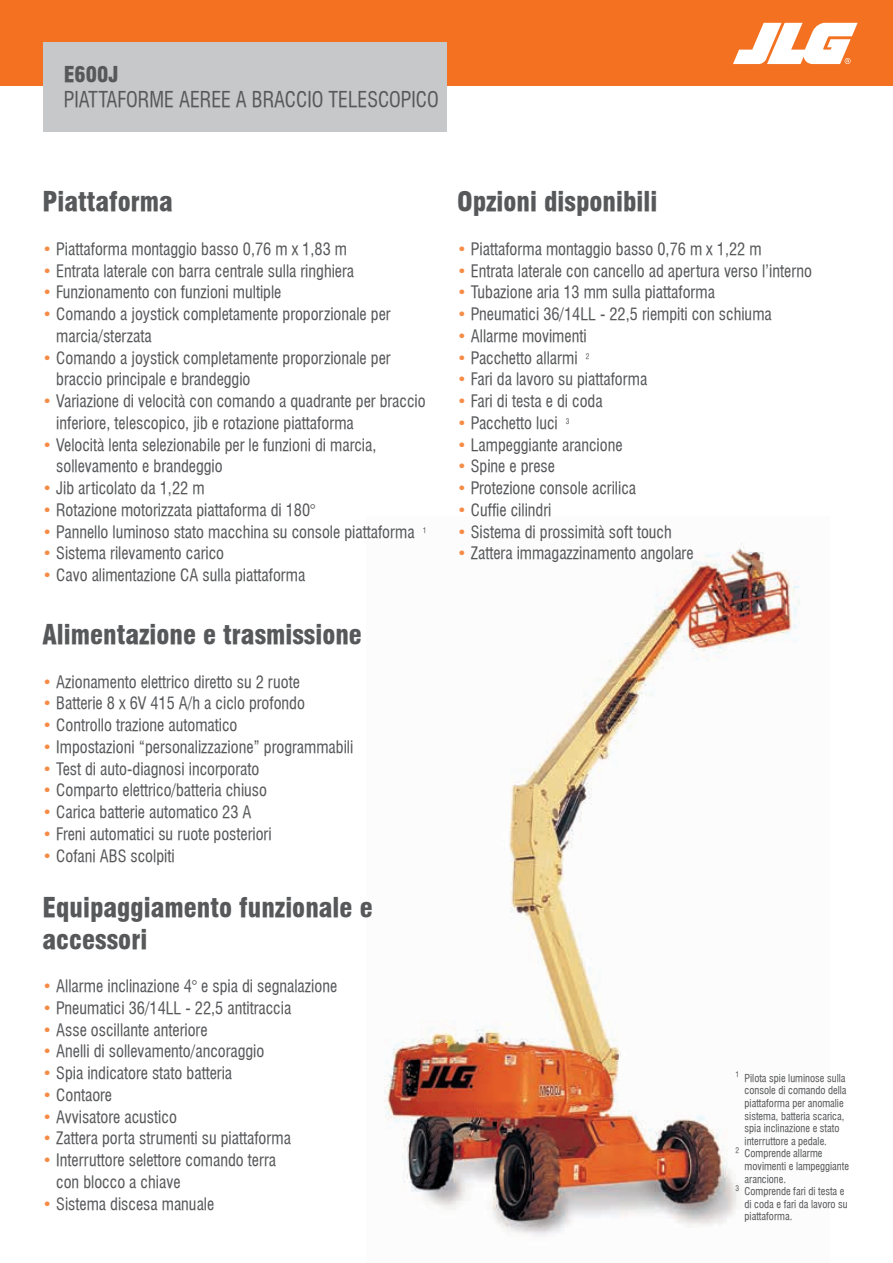
<style>
.page{position:relative;width:893px;height:1263px;background:#fff}
.page>*{position:absolute;margin:0;border:0;box-sizing:border-box;transform-origin:0 0}
.t1{font:26.25px/31.5px "Swiss 721 Black Condensed BT";color:#57585a}
.t2{font:21px "Swiss 721 Condensed BT";color:#57585a;scale:.95 1}
.t3{font:21px "Swiss 721 Black Condensed BT";color:#57585a}
.t4{font:16.5px/21.8px "Swiss 721 Condensed BT";color:#57585a}
.t5{font:10.5px "Swiss 721 Condensed BT";color:#57585a}
.s1{color:#f68b45}
</style>
<div class="page">
<div style="left:0;top:0;width:893px;height:85px;background:#f37121"></div>
<div style="left:43px;top:43px;width:403px;height:89px;background:#c7c8ca"></div>
<svg style="left:733px;top:23px;width:125px;height:41px"></svg>
<img style="left:384px;top:543px;width:416px;height:693px">
<p class="t3" style="left:64px;top:62px;width:56px">E600J</p>
<p class="t2" style="left:64px;top:87px;width:396px">PIATTAFORME AEREE A BRACCIO TELESCOPICO</p>
<h1 class="t1" style="left:43px;top:186px;width:132px">Piattaforma</h1>
<p class="t4" style="left:43px;top:238px;width:306px"><span class="s1">•</span> Piattaforma montaggio basso 0,76 m x 1,83 m</p>
<p class="t4" style="left:43px;top:260px;width:313px"><span class="s1">•</span> Entrata laterale con barra centrale sulla ringhiera</p>
<p class="t4" style="left:43px;top:281px;width:240px"><span class="s1">•</span> Funzionamento con funzioni multiple</p>
<p class="t4" style="left:56px;top:303px;width:336px;text-indent:-14px"><span class="s1">•</span> Comando a joystick completamente proporzionale per marcia/sterzata</p>
<p class="t4" style="left:56px;top:347px;width:336px;text-indent:-14px"><span class="s1">•</span> Comando a joystick completamente proporzionale per braccio principale e brandeggio</p>
<p class="t4" style="left:56px;top:390px;width:371px;text-indent:-14px"><span class="s1">•</span> Variazione di velocità con comando a quadrante per braccio inferiore, telescopico, jib e rotazione piattaforma</p>
<p class="t4" style="left:56px;top:434px;width:322px;text-indent:-14px"><span class="s1">•</span> Velocità lenta selezionabile per le funzioni di marcia, sollevamento e brandeggio</p>
<p class="t4" style="left:43px;top:477px;width:163px"><span class="s1">•</span> Jib articolato da 1,22 m</p>
<p class="t4" style="left:43px;top:499px;width:275px"><span class="s1">•</span> Rotazione motorizzata piattaforma di 180°</p>
<p class="t4" style="left:43px;top:521px;width:385px"><span class="s1">•</span> Pannello luminoso stato macchina su console piattaforma <sup>1</sup></p>
<p class="t4" style="left:43px;top:542px;width:183px"><span class="s1">•</span> Sistema rilevamento carico</p>
<p class="t4" style="left:43px;top:564px;width:264px"><span class="s1">•</span> Cavo alimentazione CA sulla piattaforma</p>
<h1 class="t1" style="left:43px;top:619px;width:321px">Alimentazione e trasmissione</h1>
<p class="t4" style="left:43px;top:671px;width:259px"><span class="s1">•</span> Azionamento elettrico diretto su 2 ruote</p>
<p class="t4" style="left:43px;top:692px;width:264px"><span class="s1">•</span> Batterie 8 x 6V 415 A/h a ciclo profondo</p>
<p class="t4" style="left:43px;top:714px;width:197px"><span class="s1">•</span> Controllo trazione automatico</p>
<p class="t4" style="left:43px;top:736px;width:312px"><span class="s1">•</span> Impostazioni “personalizzazione” programmabili</p>
<p class="t4" style="left:43px;top:758px;width:218px"><span class="s1">•</span> Test di auto-diagnosi incorporato</p>
<p class="t4" style="left:43px;top:779px;width:226px"><span class="s1">•</span> Comparto elettrico/batteria chiuso</p>
<p class="t4" style="left:43px;top:801px;width:211px"><span class="s1">•</span> Carica batterie automatico 23 A</p>
<p class="t4" style="left:43px;top:823px;width:231px"><span class="s1">•</span> Freni automatici su ruote posteriori</p>
<p class="t4" style="left:43px;top:845px;width:134px"><span class="s1">•</span> Cofani ABS scolpiti</p>
<h1 class="t1" style="left:43px;top:892px;width:332px">Equipaggiamento funzionale e accessori</h1>
<p class="t4" style="left:43px;top:975px;width:296px"><span class="s1">•</span> Allarme inclinazione 4° e spia di segnalazione</p>
<p class="t4" style="left:43px;top:997px;width:250px"><span class="s1">•</span> Pneumatici 36/14LL - 22,5 antitraccia</p>
<p class="t4" style="left:43px;top:1019px;width:167px"><span class="s1">•</span> Asse oscillante anteriore</p>
<p class="t4" style="left:43px;top:1040px;width:223px"><span class="s1">•</span> Anelli di sollevamento/ancoraggio</p>
<p class="t4" style="left:43px;top:1062px;width:191px"><span class="s1">•</span> Spia indicatore stato batteria</p>
<p class="t4" style="left:43px;top:1084px;width:71px"><span class="s1">•</span> Contaore</p>
<p class="t4" style="left:43px;top:1106px;width:136px"><span class="s1">•</span> Avvisatore acustico</p>
<p class="t4" style="left:43px;top:1127px;width:250px"><span class="s1">•</span> Zattera porta strumenti su piattaforma</p>
<p class="t4" style="left:56px;top:1149px;width:221px;text-indent:-14px"><span class="s1">•</span> Interruttore selettore comando terra con blocco a chiave</p>
<p class="t4" style="left:43px;top:1193px;width:173px"><span class="s1">•</span> Sistema discesa manuale</p>
<h1 class="t1" style="left:457px;top:186px;width:202px">Opzioni disponibili</h1>
<p class="t4" style="left:457px;top:238px;width:306px"><span class="s1">•</span> Piattaforma montaggio basso 0,76 m x 1,22 m</p>
<p class="t4" style="left:457px;top:260px;width:356px"><span class="s1">•</span> Entrata laterale con cancello ad apertura verso l’interno</p>
<p class="t4" style="left:457px;top:281px;width:259px"><span class="s1">•</span> Tubazione aria 13 mm sulla piattaforma</p>
<p class="t4" style="left:457px;top:303px;width:316px"><span class="s1">•</span> Pneumatici 36/14LL - 22,5 riempiti con schiuma</p>
<p class="t4" style="left:457px;top:325px;width:131px"><span class="s1">•</span> Allarme movimenti</p>
<p class="t4" style="left:457px;top:347px;width:134px"><span class="s1">•</span> Pacchetto allarmi <sup>2</sup></p>
<p class="t4" style="left:457px;top:368px;width:192px"><span class="s1">•</span> Fari da lavoro su piattaforma</p>
<p class="t4" style="left:457px;top:390px;width:147px"><span class="s1">•</span> Fari di testa e di coda</p>
<p class="t4" style="left:457px;top:412px;width:114px"><span class="s1">•</span> Pacchetto luci <sup>3</sup></p>
<p class="t4" style="left:457px;top:434px;width:167px"><span class="s1">•</span> Lampeggiante arancione</p>
<p class="t4" style="left:457px;top:455px;width:99px"><span class="s1">•</span> Spine e prese</p>
<p class="t4" style="left:457px;top:477px;width:181px"><span class="s1">•</span> Protezione console acrilica</p>
<p class="t4" style="left:457px;top:499px;width:96px"><span class="s1">•</span> Cuffie cilindri</p>
<p class="t4" style="left:457px;top:521px;width:216px"><span class="s1">•</span> Sistema di prossimità soft touch</p>
<p class="t4" style="left:457px;top:542px;width:238px"><span class="s1">•</span> Zattera immagazzinamento angolare</p>
<p class="t5" style="left:736px;top:1072px;width:111px"><sup>1</sup> Pilota spie luminose sulla</p>
<p class="t5" style="left:745px;top:1084px;width:104px">console di comando della</p>
<p class="t5" style="left:745px;top:1097px;width:101px">piattaforma per anomalie</p>
<p class="t5" style="left:745px;top:1109px;width:101px">sistema, batteria scarica,</p>
<p class="t5" style="left:745px;top:1122px;width:96px">spia inclinazione e stato</p>
<p class="t5" style="left:745px;top:1135px;width:84px">interruttore a pedale.</p>
<p class="t5" style="left:736px;top:1147px;width:88px"><sup>2</sup> Comprende allarme</p>
<p class="t5" style="left:745px;top:1160px;width:106px">movimenti e lampeggiante</p>
<p class="t5" style="left:745px;top:1172px;width:43px">arancione.</p>
<p class="t5" style="left:736px;top:1185px;width:110px"><sup>3</sup> Comprende fari di testa e</p>
<p class="t5" style="left:745px;top:1198px;width:105px">di coda e fari da lavoro su</p>
<p class="t5" style="left:745px;top:1210px;width:49px">piattaforma.</p>
</div>
